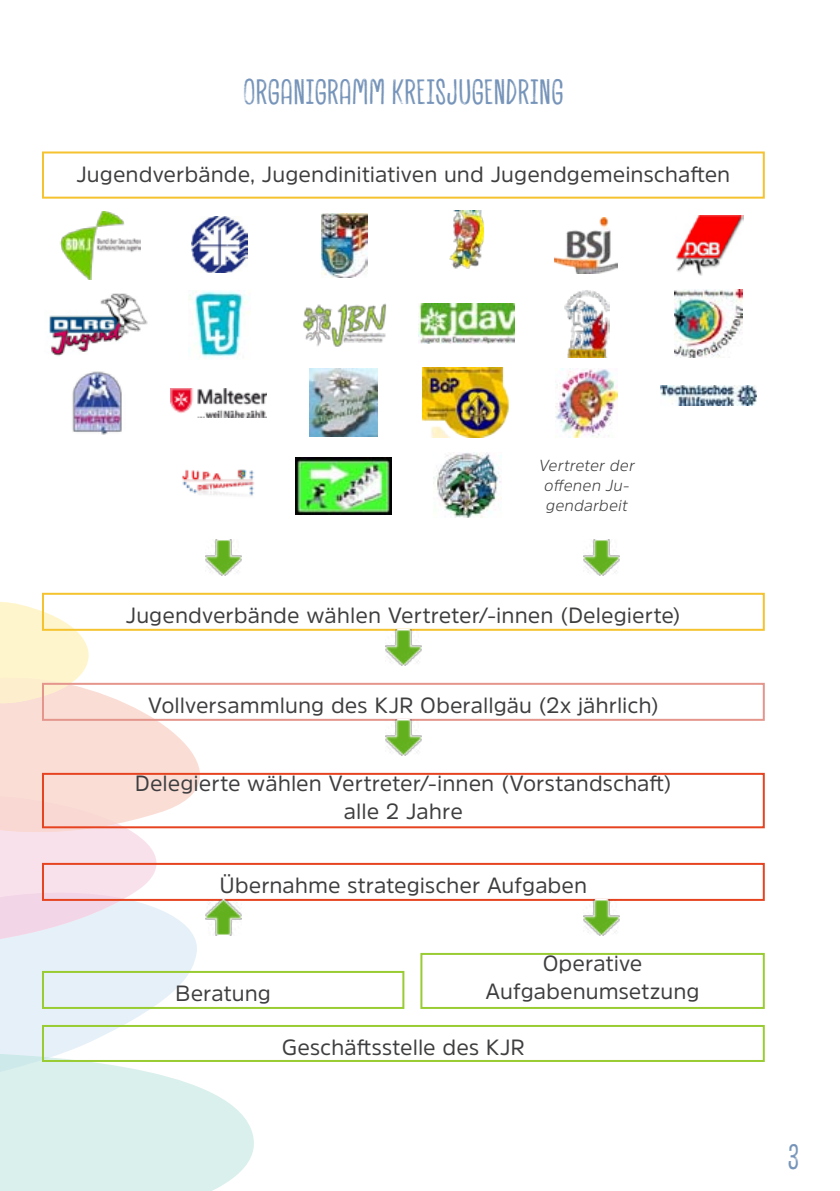
<style>
.page{position:relative;width:840px;height:1191px;background:#fff}
.page>*{position:absolute;margin:0;border:0;box-sizing:border-box;transform-origin:0 0}
.t1{font:34px "Canvas Inline";letter-spacing:-.005em;color:#7694b9}
.t2{font:22px/28px "Amsi Pro";color:#3e3e40;text-align:center}
.t3{font:italic 300 16px/20px "Amsi Pro";letter-spacing:.015em;color:#3e3e40;text-align:center}
</style>
<div class="page">
<svg style="left:0;top:1091px;width:254px;height:100px;fill:#daf0ec"></svg>
<svg style="left:0;top:952px;width:208px;height:164px;fill:#e6f0f8"></svg>
<svg style="left:0;top:861px;width:245px;height:91px"></svg>
<svg style="left:0;top:682px;width:257px;height:179px"></svg>
<svg style="left:0;top:602px;width:112px;height:107px"></svg>
<svg style="left:0;top:787px;width:117px;height:55px"></svg>
<svg style="left:0;top:884px;width:124px;height:67px"></svg>
<svg style="left:0;top:1050px;width:50px;height:62px"></svg>
<div style="left:42px;top:151px;width:722px;height:48px;border:2px solid #f4c32f"></div>
<div style="left:42px;top:593px;width:722px;height:38px;border:2px solid #f4c32f"></div>
<div style="left:42px;top:683px;width:722px;height:38px;border:2px solid #e4958c"></div>
<div style="left:42px;top:1025px;width:722px;height:37px;border:2px solid #9c3"></div>
<div style="left:42px;top:773px;width:722px;height:55px;border:2px solid #e64421"></div>
<div style="left:42px;top:863px;width:722px;height:38px;border:2px solid #e64421"></div>
<div style="left:420px;top:953px;width:344px;height:56px;border:2px solid #9c3"></div>
<div style="left:42px;top:971px;width:362px;height:38px;border:2px solid #9c3"></div>
<img style="left:60px;top:212px;width:80px;height:68px">
<img style="left:191px;top:216px;width:57px;height:57px">
<img style="left:321px;top:214px;width:46px;height:63px">
<img style="left:449px;top:210px;width:34px;height:59px">
<img style="left:554px;top:217px;width:63px;height:57px">
<img style="left:676px;top:215px;width:66px;height:60px">
<img style="left:49px;top:293px;width:99px;height:63px">
<img style="left:188px;top:291px;width:63px;height:68px">
<img style="left:303px;top:303px;width:83px;height:44px">
<img style="left:418px;top:303px;width:96px;height:40px">
<img style="left:564px;top:290px;width:44px;height:68px">
<img style="left:674px;top:289px;width:67px;height:69px">
<img style="left:72px;top:371px;width:50px;height:64px">
<img style="left:170px;top:388px;width:97px;height:29px">
<img style="left:309px;top:368px;width:68px;height:68px">
<img style="left:422px;top:367px;width:88px;height:71px">
<img style="left:555px;top:368px;width:62px;height:69px">
<img style="left:660px;top:386px;width:96px;height:20px">
<img style="left:433px;top:453px;width:68px;height:64px">
<img style="left:182px;top:470px;width:72px;height:26px">
<img style="left:295px;top:457px;width:96px;height:57px">
<img style="left:385px;top:720px;width:36px;height:36px">
<img style="left:583px;top:900px;width:36px;height:36px">
<img style="left:205px;top:900px;width:36px;height:36px">
<img style="left:385px;top:630px;width:36px;height:36px">
<img style="left:205px;top:540px;width:36px;height:36px">
<img style="left:583px;top:540px;width:36px;height:36px">
<h1 class="t1" style="left:243px;top:72px;width:322px">ORGANIGRAMM KREISJUGENDRING</h1>
<p class="t2" style="left:76px;top:160px;width:655px">Jugendverbände, Jugendinitiativen und Jugendgemeinschaften</p>
<p class="t3" style="left:538px;top:455px;width:97px">Vertreter der offenen Ju&shy;gendarbeit</p>
<p class="t2" style="left:126px;top:601px;width:556px">Jugendverbände wählen Vertreter/-innen (Delegierte)</p>
<p class="t2" style="left:148px;top:691px;width:512px">Vollversammlung des KJR Oberallgäu (2x jährlich)</p>
<p class="t2" style="left:135px;top:769px;width:538px">Delegierte wählen Vertreter/-innen (Vorstandschaft) alle 2 Jahre</p>
<p class="t2" style="left:219px;top:871px;width:369px">Übernahme strategischer Aufgaben</p>
<p class="t2" style="left:542px;top:949px;width:101px">Operative</p>
<p class="t2" style="left:175px;top:979px;width:97px">Beratung</p>
<p class="t2" style="left:485px;top:977px;width:215px">Aufgabenumsetzung</p>
<p class="t2" style="left:281px;top:1033px;width:244px">Geschäftsstelle des KJR</p>
<h1 class="t1" style="left:787px;top:1136px;width:13px">3</h1>
</div>
